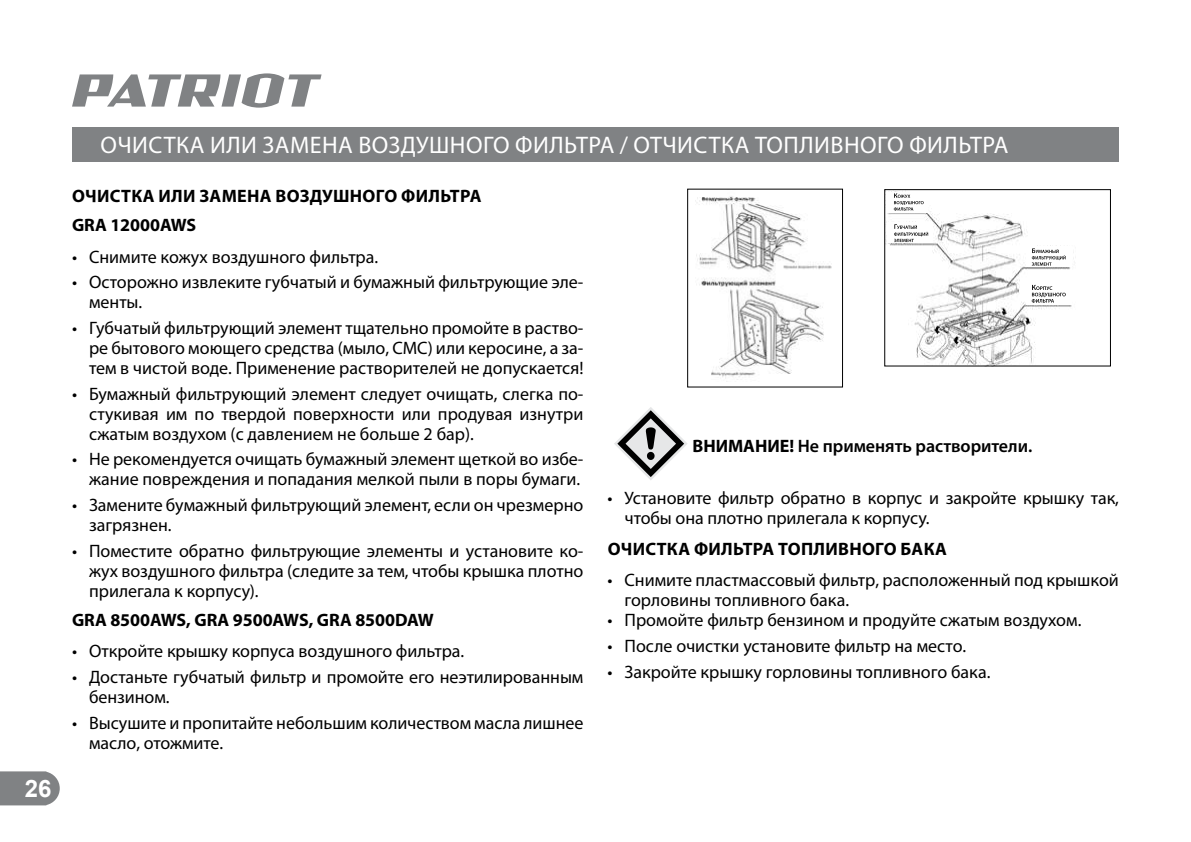
<style>
.page{position:relative;width:1191px;height:842px;background:#fff}
.page>*{position:absolute;margin:0;border:0;box-sizing:border-box;transform-origin:0 0}
.t1{font:24px "Myriad Pro";letter-spacing:.02em;color:#fff}
.t2{font:700 24px "Arial";color:#fff}
.t3{font:18px/20px "Myriad Pro";color:#000}
.t4{font:700 18px/29.4px "Myriad Pro";letter-spacing:.01em;color:#000}
.t5{font:600 18px "Myriad Pro";letter-spacing:-.005em;color:#000}
.s1{font-weight:700}
</style>
<div class="page">
<svg style="left:0;top:771px;width:60px;height:34px;background:#898b8d"></svg>
<svg style="left:72px;top:73px;width:249px;height:35px"></svg>
<div style="left:72px;top:127px;width:1047px;height:34px;background:#808284"></div>
<img style="left:886px;top:191px;width:188px;height:173px">
<div style="left:884px;top:189px;width:227px;height:177px;border:1px solid #000"></div>
<svg style="left:614px;top:407px;width:73px;height:73px"></svg>
<div style="left:886px;top:192px;width:41px;height:20px;background:#fff"></div>
<div style="left:886px;top:223px;width:46px;height:20px;background:#fff"></div>
<div style="left:1025px;top:246px;width:46px;height:20px;background:#fff"></div>
<div style="left:1025px;top:284px;width:46px;height:20px;background:#fff"></div>
<svg style="left:893px;top:193px;width:30px;height:18px"></svg>
<svg style="left:894px;top:224px;width:34px;height:18px"></svg>
<svg style="left:1031px;top:248px;width:34px;height:18px"></svg>
<svg style="left:1031px;top:285px;width:34px;height:18px"></svg>
<img style="left:695px;top:196px;width:137px;height:186px">
<div style="left:687px;top:189px;width:156px;height:198px;border:1px solid #000"></div>
<h1 class="t2" style="left:25px;top:775px;width:28px">26</h1>
<h1 class="t1" style="left:101px;top:134px;width:909px">ОЧИСТКА ИЛИ ЗАМЕНА ВОЗДУШНОГО ФИЛЬТРА / ОТЧИСТКА ТОПЛИВНОГО ФИЛЬТРА</h1>
<p class="t4" style="left:72px;top:182px;width:411px">ОЧИСТКА ИЛИ ЗАМЕНА ВОЗДУШНОГО ФИЛЬТРА<br>GRA 12000AWS</p>
<p class="t3" style="left:72px;top:247px;width:308px">• Снимите кожух воздушного фильтра.</p>
<p class="t3" style="left:89px;top:273px;width:496px;text-indent:-17px">• Осторожно извлеките губчатый и бумажный фильтрующие эле&shy;менты.</p>
<p class="t3" style="left:89px;top:319px;width:496px;text-align:justify;text-indent:-17px">• Губчатый фильтрующий элемент тщательно промойте в раство&shy;ре бытового моющего средства (мыло, СМС) или керосине, а за&shy;тем в чистой воде. Применение растворителей не допускается!</p>
<p class="t3" style="left:89px;top:384px;width:496px;text-align:justify;text-indent:-17px">• Бумажный фильтрующий элемент следует очищать, слегка по&shy;стукивая им по твердой поверхности или продувая изнутри сжатым воздухом (с давлением не больше 2 бар).</p>
<p class="t3" style="left:72px;top:450px;width:513px;text-align:right">• Не рекомендуется очищать бумажный элемент щеткой во избе&shy;жание повреждения и попадания мелкой пыли в поры бумаги.</p>
<p class="t3" style="left:89px;top:496px;width:496px;text-indent:-17px">• Замените бумажный фильтрующий элемент, если он чрезмерно загрязнен.</p>
<p class="t3" style="left:89px;top:541px;width:496px;text-align:justify;text-indent:-17px">• Поместите обратно фильтрующие элементы и установите ко&shy;жух воздушного фильтра (следите за тем, чтобы крышка плотно прилегала к корпусу).</p>
<p class="t4" style="left:72px;top:606px;width:363px">GRA 8500AWS, GRA 9500AWS, GRA 8500DAW</p>
<p class="t3" style="left:72px;top:642px;width:394px">• Откройте крышку корпуса воздушного фильтра.</p>
<p class="t3" style="left:89px;top:668px;width:496px;text-indent:-17px">• Достаньте губчатый фильтр и промойте его неэтилированным бензином.</p>
<p class="t3" style="left:89px;top:713px;width:496px;text-indent:-17px">• Высушите и пропитайте небольшим количеством масла лишнее масло, отожмите.</p>
<p class="t5" style="left:692px;top:439px;width:341px"><span class="s1">ВНИМАНИЕ!</span> Не применять растворители.</p>
<p class="t3" style="left:624px;top:488px;width:496px;text-indent:-17px">• Установите фильтр обратно в корпус и закройте крышку так, чтобы она плотно прилегала к корпусу.</p>
<p class="t4" style="left:607px;top:535px;width:341px">ОЧИСТКА ФИЛЬТРА ТОПЛИВНОГО БАКА</p>
<p class="t3" style="left:624px;top:571px;width:496px;text-indent:-17px">• Снимите пластмассовый фильтр, расположенный под крышкой горловины топливного бака.</p>
<p class="t3" style="left:607px;top:611px;width:475px">• Промойте фильтр бензином и продуйте сжатым воздухом.</p>
<p class="t3" style="left:607px;top:637px;width:360px">• После очистки установите фильтр на место.</p>
<p class="t3" style="left:607px;top:662px;width:384px">• Закройте крышку горловины топливного бака.</p>
</div>
